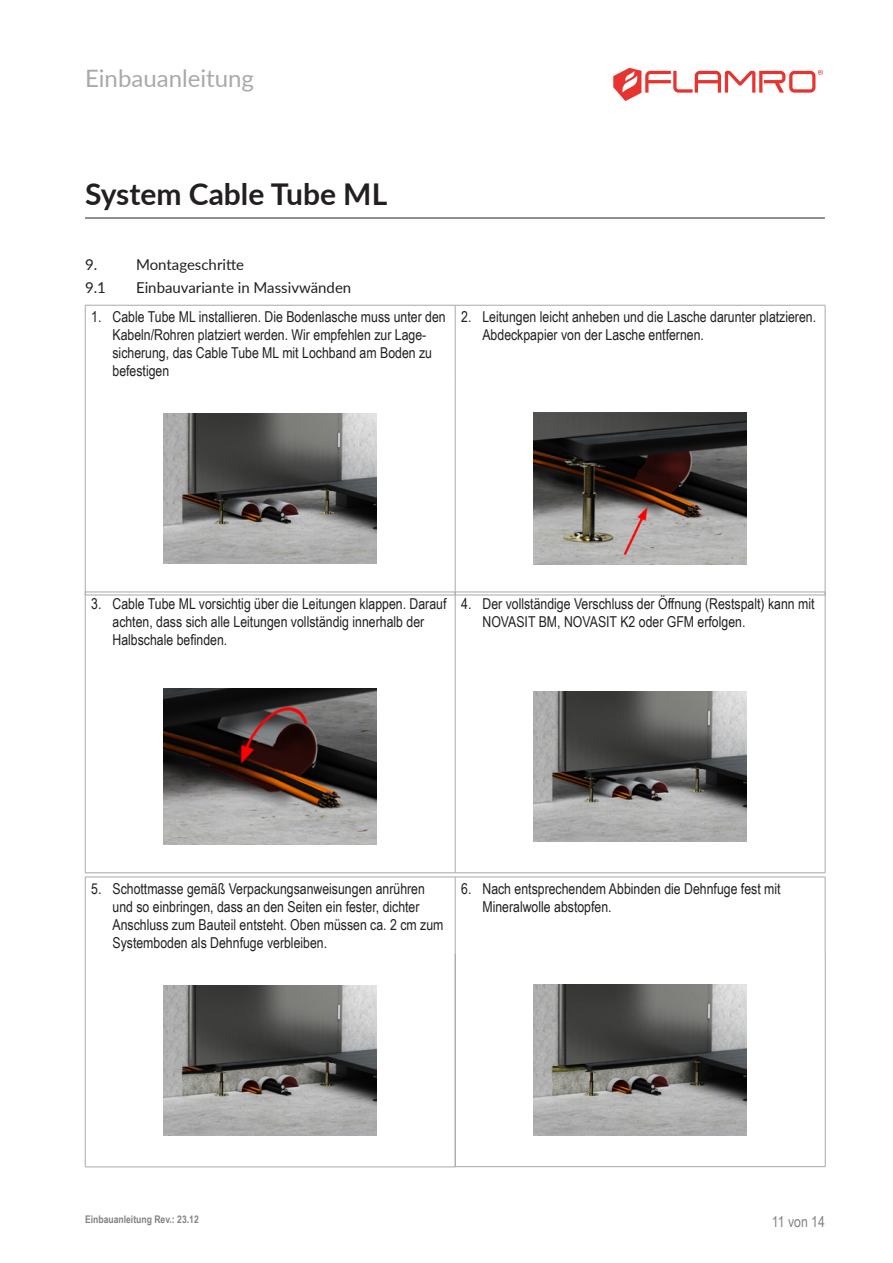
<style>
.page{position:relative;width:893px;height:1263px;background:#fff}
.page>*{position:absolute;margin:0;border:0;box-sizing:border-box;transform-origin:0 0}
.t1{font:700 30px "Lato";color:#231f20}
.t2{font:24px "Lato";color:#a8a9ad}
.t3{font:15px/18px "Arial Narrow";color:#231f20}
.t4{font:15px "Lato";color:#231f20}
.t5{font:15px "Arial Narrow";color:#808285}
.t6{font:700 10.5px "Arial Narrow";color:#808285}
</style>
<div class="page">
<hr style="left:85px;top:218px;width:740px;height:1px;background:#231f20">
<hr style="left:85px;top:382px;width:1px;height:213px;background:#a8a9ad">
<hr style="left:455px;top:382px;width:1px;height:213px;background:#a8a9ad">
<hr style="left:825px;top:382px;width:1px;height:213px;background:#a8a9ad">
<hr style="left:85px;top:305px;width:370px;height:1px;background:#a8a9ad">
<hr style="left:85px;top:305px;width:1px;height:77px;background:#a8a9ad">
<hr style="left:455px;top:305px;width:370px;height:1px;background:#a8a9ad">
<hr style="left:455px;top:305px;width:1px;height:77px;background:#a8a9ad">
<hr style="left:825px;top:305px;width:1px;height:77px;background:#a8a9ad">
<hr style="left:85px;top:595px;width:370px;height:1px;background:#a8a9ad">
<hr style="left:455px;top:595px;width:370px;height:1px;background:#a8a9ad">
<img style="left:164px;top:413px;width:212px;height:151px">
<img style="left:534px;top:412px;width:212px;height:152px">
<hr style="left:85px;top:660px;width:1px;height:213px;background:#a8a9ad">
<hr style="left:455px;top:660px;width:1px;height:213px;background:#a8a9ad">
<hr style="left:825px;top:660px;width:1px;height:213px;background:#a8a9ad">
<hr style="left:85px;top:592px;width:370px;height:1px;background:#a8a9ad">
<hr style="left:85px;top:592px;width:1px;height:68px;background:#a8a9ad">
<hr style="left:455px;top:592px;width:1px;height:68px;background:#a8a9ad">
<hr style="left:455px;top:592px;width:370px;height:1px;background:#a8a9ad">
<hr style="left:825px;top:592px;width:1px;height:68px;background:#a8a9ad">
<hr style="left:455px;top:872px;width:370px;height:1px;background:#a8a9ad">
<hr style="left:85px;top:872px;width:370px;height:1px;background:#a8a9ad">
<img style="left:164px;top:688px;width:212px;height:156px">
<img style="left:534px;top:691px;width:212px;height:150px">
<hr style="left:85px;top:954px;width:1px;height:213px;background:#a8a9ad">
<hr style="left:85px;top:1166px;width:370px;height:1px;background:#a8a9ad">
<hr style="left:455px;top:877px;width:370px;height:1px;background:#a8a9ad">
<hr style="left:455px;top:877px;width:1px;height:77px;background:#a8a9ad">
<hr style="left:825px;top:877px;width:1px;height:77px;background:#a8a9ad">
<hr style="left:85px;top:877px;width:370px;height:1px;background:#a8a9ad">
<hr style="left:85px;top:877px;width:1px;height:77px;background:#a8a9ad">
<img style="left:164px;top:985px;width:212px;height:150px">
<hr style="left:455px;top:954px;width:1px;height:212px;background:#a8a9ad">
<hr style="left:455px;top:1166px;width:370px;height:1px;background:#a8a9ad">
<hr style="left:825px;top:954px;width:1px;height:212px;background:#a8a9ad">
<img style="left:534px;top:985px;width:213px;height:150px">
<svg style="left:613px;top:68px;width:210px;height:33px"></svg>
<h2 class="t2" style="left:85px;top:61px;width:170px">Einbauanleitung</h2>
<h1 class="t1" style="left:85px;top:172px;width:304px">System Cable Tube ML</h1>
<p class="t4" style="left:85px;top:253px;width:14px">9.</p>
<p class="t4" style="left:136px;top:253px;width:110px">Montageschritte</p>
<p class="t4" style="left:85px;top:277px;width:22px">9.1</p>
<p class="t4" style="left:136px;top:277px;width:217px">Einbauvariante in Massivwänden</p>
<p class="t3" style="left:112px;top:307px;width:335px;text-indent:-21px">1. Cable Tube ML installieren. Die Bodenlasche muss unter den Kabeln/Rohren platziert werden. Wir empfehlen zur Lage&shy;sicherung, das Cable Tube ML mit Lochband am Boden zu befestigen</p>
<p class="t3" style="left:482px;top:307px;width:335px;text-indent:-21px">2. Leitungen leicht anheben und die Lasche darunter platzieren.<br>Abdeckpapier von der Lasche entfernen.</p>
<p class="t3" style="left:112px;top:594px;width:335px;text-indent:-21px">3. Cable Tube ML vorsichtig über die Leitungen klappen. Darauf achten, dass sich alle Leitungen vollständig innerhalb der<br>Halbschale befinden.</p>
<p class="t3" style="left:482px;top:594px;width:334px;text-indent:-21px">4. Der vollständige Verschluss der Öffnung (Restspalt) kann mit<br>NOVASIT BM, NOVASIT K2 oder GFM erfolgen.</p>
<p class="t3" style="left:112px;top:879px;width:332px;text-indent:-21px">5. Schottmasse gemäß Verpackungsanweisungen anrühren und so einbringen, dass an den Seiten ein fester, dichter Anschluss zum Bauteil entsteht. Oben müssen ca. 2 cm zum Systemboden als Dehnfuge verbleiben.</p>
<p class="t3" style="left:482px;top:879px;width:300px;text-indent:-21px">6. Nach entsprechendem Abbinden die Dehnfuge fest mit<br>Mineralwolle abstopfen.</p>
<p class="t6" style="left:85px;top:1212px;width:115px">Einbauanleitung Rev.: 23.12</p>
<p class="t5" style="left:772px;top:1210px;width:55px">11 von 14</p>
</div>
